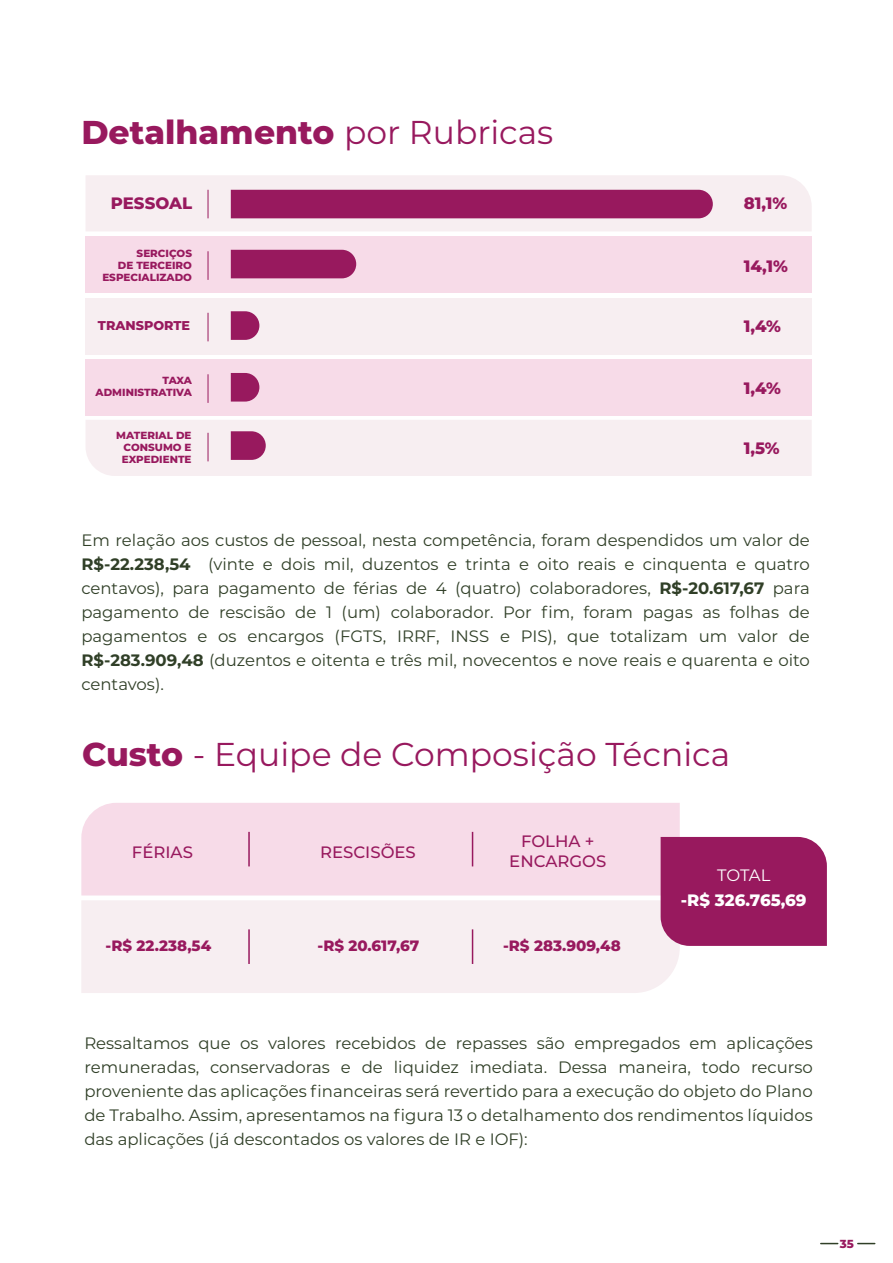
<style>
.page{position:relative;width:893px;height:1263px;background:#fff}
.page>*{position:absolute;margin:0;border:0;box-sizing:border-box;transform-origin:0 0}
.t1{font:33px "Montserrat";color:#98195e}
.t2{font:800 33px "Montserrat";color:#98195e}
.t3{font:16.5px/24px "Montserrat";color:#303f27;text-align:justify}
.t4{font:800 16.5px "Montserrat";color:#98195e}
.t5{font:500 16.5px/19.8px "Montserrat";color:#98195e;text-align:center}
.t6{font:800 16.5px "Montserrat";color:#fff}
.t7{font:16.5px "Montserrat";letter-spacing:-.01em;color:#fff}
.t8{font:800 15px "Montserrat";color:#98195e}
.t9{font:800 12.75px "Montserrat";color:#98195e}
.t10{font:800 11.7px "Montserrat";color:#98195e}
.t11{font:800 10.35px/12.5px "Montserrat";color:#98195e;text-align:right}
.s1{font-weight:400}
.s2{font-weight:700}
.s3{font-weight:800}
</style>
<div class="page">
<div style="left:86px;top:360px;width:726px;height:56px;background:#f7dbe8"></div>
<div style="left:86px;top:298px;width:726px;height:56px;background:#f7eef1"></div>
<div style="left:86px;top:237px;width:726px;height:56px;background:#f7dbe8"></div>
<div style="left:81px;top:803px;width:599px;height:92px;background:#f7dbe8"></div>
<div style="left:81px;top:900px;width:599px;height:93px;background:#f7eef1"></div>
<div style="left:661px;top:837px;width:166px;height:109px;background:#98195e"></div>
<hr style="left:248px;top:832px;width:2px;height:34px;background:#98195e">
<hr style="left:248px;top:929px;width:2px;height:35px;background:#98195e">
<hr style="left:472px;top:832px;width:1px;height:34px;background:#98195e">
<hr style="left:472px;top:929px;width:1px;height:35px;background:#98195e">
<svg style="left:208px;top:251px;width:1px;height:29px"></svg>
<svg style="left:208px;top:313px;width:1px;height:28px"></svg>
<svg style="left:86px;top:175px;width:726px;height:56px;background:#d7a6bf"></svg>
<div style="left:231px;top:250px;width:125px;height:28px;background:#98195e"></div>
<svg style="left:231px;top:311px;width:28px;height:29px"></svg>
<div style="left:86px;top:420px;width:726px;height:56px;background:#f7eef1"></div>
<svg style="left:231px;top:373px;width:28px;height:29px"></svg>
<svg style="left:208px;top:374px;width:1px;height:29px"></svg>
<svg style="left:858px;top:1243px;width:17px;height:1px"></svg>
<svg style="left:821px;top:1243px;width:17px;height:1px"></svg>
<h1 class="t2" style="left:81px;top:108px;width:474px">Detalhamento <span class="s1">por Rubricas</span></h1>
<p class="t4" style="left:111px;top:191px;width:83px">PESSOAL</p>
<p class="t11" style="left:102px;top:246px;width:91px">SERCIÇOS<br>DE TERCEIRO<br>ESPECIALIZADO</p>
<p class="t9" style="left:98px;top:316px;width:94px">TRANSPORTE</p>
<p class="t4" style="left:744px;top:191px;width:45px">81,1%</p>
<p class="t4" style="left:744px;top:254px;width:46px">14,1%</p>
<p class="t4" style="left:744px;top:314px;width:39px">1,4%</p>
<p class="t11" style="left:96px;top:373px;width:98px">TAXA<br>ADMINISTRATIVA</p>
<p class="t4" style="left:744px;top:376px;width:39px">1,4%</p>
<p class="t11" style="left:122px;top:428px;width:71px;text-align:justify;text-indent:-6px">MATERIAL DE CONSUMO E EXPEDIENTE</p>
<p class="t4" style="left:744px;top:436px;width:37px">1,5%</p>
<p class="t3" style="left:81px;top:528px;width:730px">Em relação aos custos de pessoal, nesta competência, foram despendidos um valor de <span class="s2">R$-22.238,54</span> (vinte e dois mil, duzentos e trinta e oito reais e cinquenta e quatro centavos), para pagamento de férias de 4 (quatro) colaboradores, <span class="s2">R$-20.617,67</span> para pagamento de rescisão de 1 (um) colaborador. Por fim, foram pagas as folhas de pagamentos e os encargos (FGTS, IRRF, INSS e PIS), que totalizam um valor de <span class="s2">R$-283.909,48</span> (duzentos e oitenta e três mil, novecentos e nove reais e quarenta e oito centavos).</p>
<h1 class="t1" style="left:82px;top:732px;width:650px"><span class="s3">Custo</span> - Equipe de Composição Técnica</h1>
<p class="t5" style="left:132px;top:841px;width:62px">FÉRIAS</p>
<p class="t5" style="left:320px;top:841px;width:97px">RESCISÕES</p>
<p class="t5" style="left:509px;top:831px;width:99px">FOLHA +<br>ENCARGOS</p>
<p class="t8" style="left:106px;top:935px;width:107px">-R$ 22.238,54</p>
<p class="t8" style="left:317px;top:935px;width:103px">-R$ 20.617,67</p>
<p class="t8" style="left:503px;top:935px;width:119px">-R$ 283.909,48</p>
<p class="t7" style="left:717px;top:864px;width:55px">TOTAL</p>
<p class="t6" style="left:681px;top:888px;width:127px">-R$ 326.765,69</p>
<p class="t3" style="left:84px;top:1031px;width:730px">Ressaltamos que os valores recebidos de repasses são empregados em aplicações remuneradas, conservadoras e de liquidez imediata. Dessa maneira, todo recurso proveniente das aplicações financeiras será revertido para a execução do objeto do Plano de Trabalho. Assim, apresentamos na figura 13 o detalhamento dos rendimentos líquidos das aplicações (já descontados os valores de IR e IOF):</p>
<p class="t10" style="left:840px;top:1235px;width:15px">35</p>
</div>
